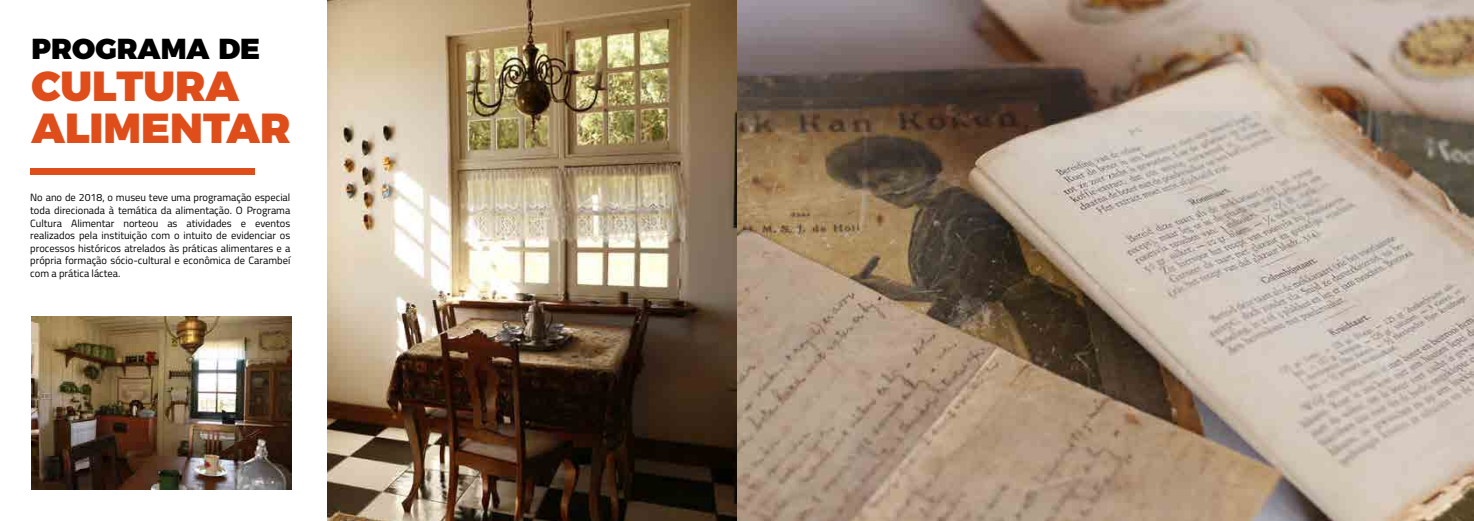
<style>
.page{position:relative;width:1474px;height:521px;background:#fff}
.page>*{position:absolute;margin:0;border:0;box-sizing:border-box;transform-origin:0 0}
.t1{font:900 42px/42px "Montserrat";color:#df4e1a}
.t2{font:900 28.88px "Montserrat";color:#000}
.t3{font:10.5px/12.6px "Titillium";color:#000;text-align:justify}
</style>
<div class="page">
<div style="left:30px;top:169px;width:225px;height:6px;background:#df4e1a"></div>
<img style="left:327px;top:0;width:1146px;height:521px">
<img style="left:32px;top:316px;width:259px;height:173px">
<h2 class="t2" style="left:32px;top:25px;width:230px">PROGRAMA DE</h2>
<h1 class="t1" style="left:32px;top:62px;width:261px">CULTURA<br>ALIMENTAR</h1>
<p class="t3" style="left:30px;top:191px;width:261px">No ano de 2018, o museu teve uma programação especial toda direcionada à temática da alimentação. O Programa Cultura Alimentar norteou as atividades e eventos realizados pela instituição com o intuito de evidenciar os processos históricos atrelados às práticas alimentares e a própria formação sócio-cultural e econômica de Carambeí com a prática láctea.</p>
</div>
